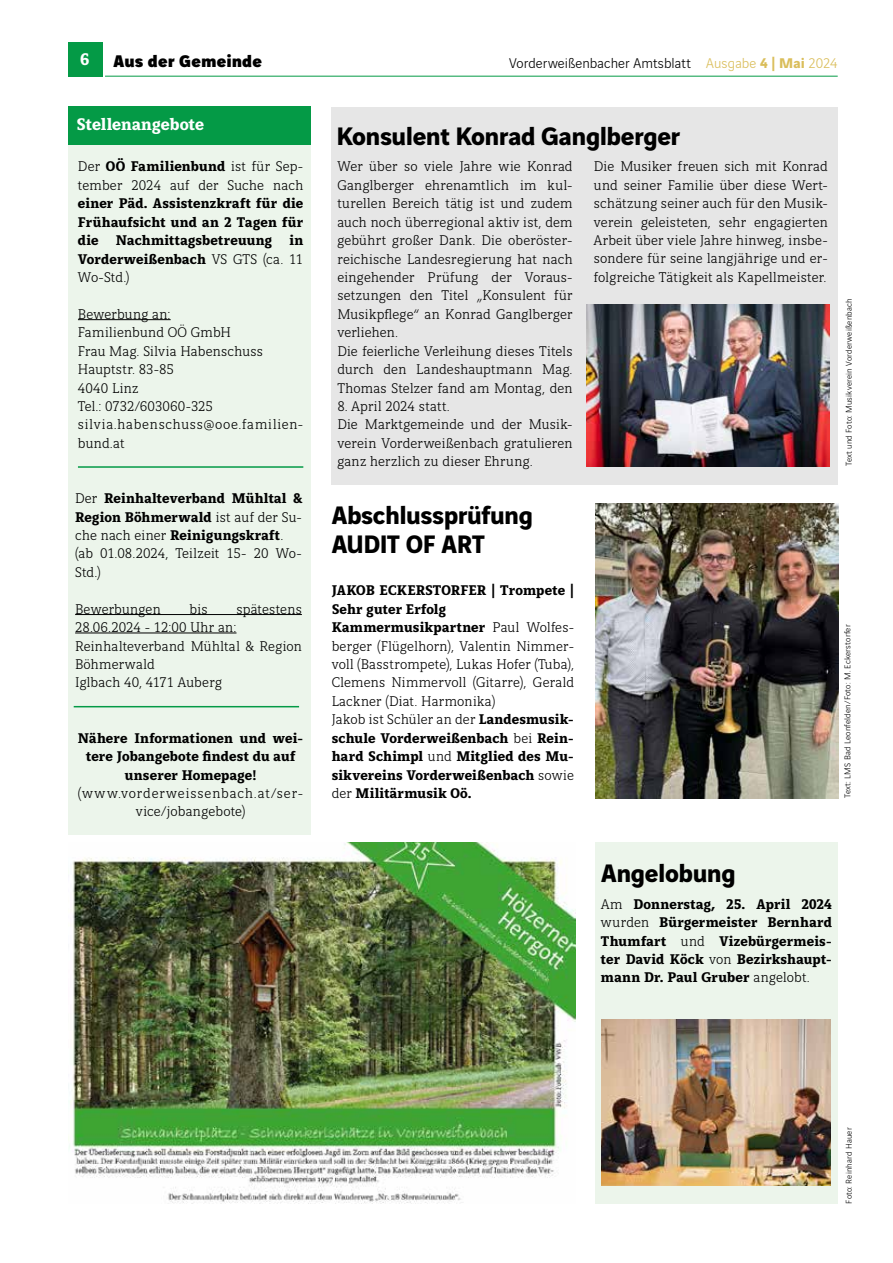
<style>
.page{position:relative;width:893px;height:1263px;background:#fff}
.page>*{position:absolute;margin:0;border:0;box-sizing:border-box;transform-origin:0 0}
.t1{font:700 27px/28.5px "Vinci Sans";letter-spacing:-.015em;color:#000}
.t2{font:700 18px "Vinci Serif";letter-spacing:.005em;color:#fff}
.t3{font:900 18px "Vinci Sans";letter-spacing:.005em;color:#000}
.t4{font:300 15px/18.5px "Vinci Serif";letter-spacing:.01em;color:#000}
.t5{font:700 15px/18.5px "Vinci Serif";letter-spacing:.005em;color:#000;text-align:justify}
.t6{font:300 15px/18.5px "Vinci Serif";letter-spacing:.05em;color:#000;text-align:center}
.t7{font:300 15px "Vinci Sans";letter-spacing:.005em;color:#000}
.t8{font:300 9px "Vinci Sans";letter-spacing:.025em;color:#000}
.s1{color:#dabe5b}
.s2{font-weight:700;color:#dabe5b}
.s3{font-weight:700}
.s4{font-weight:300}
</style>
<div class="page">
<div style="left:595px;top:842px;width:243px;height:361px;background:#ecf5eb"></div>
<div style="left:68px;top:43px;width:34px;height:34px;background:#049a46"></div>
<hr style="left:105px;top:76px;width:733px;height:1px;background:#049a46">
<img style="left:68px;top:842px;width:507px;height:361px">
<img style="left:595px;top:503px;width:243px;height:295px">
<div style="left:332px;top:108px;width:506px;height:377px;background:#e6e6e6"></div>
<img style="left:587px;top:305px;width:242px;height:161px">
<div style="left:68px;top:107px;width:242px;height:728px;background:#ecf5eb"></div>
<div style="left:68px;top:106px;width:242px;height:39px;background:#049a46"></div>
<hr style="left:78px;top:466px;width:225px;height:2px;background:#049a46">
<hr style="left:78px;top:319px;width:93px;height:1px;background:#000">
<hr style="left:75px;top:614px;width:227px;height:1px;background:#000">
<hr style="left:75px;top:633px;width:161px;height:1px;background:#000">
<hr style="left:74px;top:706px;width:225px;height:1px;background:#049a46">
<img style="left:601px;top:1019px;width:230px;height:166px">
<p class="t2" style="left:81px;top:46px;width:10px">6</p>
<p class="t3" style="left:114px;top:46px;width:150px">Aus der Gemeinde</p>
<p class="t7" style="left:509px;top:52px;width:330px">Vorderweißenbacher Amtsblatt <span class="s1">Ausgabe</span> <span class="s2">4 | Mai</span> <span class="s1">2024</span></p>
<p class="t2" style="left:77px;top:111px;width:129px">Stellenangebote</p>
<p class="t4" style="left:78px;top:156px;width:227px">Der <span class="s3">OÖ Familienbund</span> ist für Sep&shy;tember 2024 auf der Suche nach</p>
<p class="t5" style="left:78px;top:193px;width:227px">einer Päd. Assistenzkraft für die Frühaufsicht und an 2 Tagen für die Nachmittagsbetreuung in Vorderweißenbach <span class="s4">VS GTS (ca. 11<br>Wo-Std.)</span></p>
<p class="t4" style="left:78px;top:304px;width:227px">Bewerbung an:<br>Familienbund OÖ GmbH<br>Frau Mag. Silvia Habenschuss<br>Hauptstr. 83-85<br>4040 Linz<br>Tel.: 0732/603060-325 silvia.habenschuss@ooe.familien&shy;bund.at</p>
<h1 class="t1" style="left:337px;top:119px;width:345px">Konsulent Konrad Ganglberger</h1>
<p class="t4" style="left:337px;top:156px;width:237px">Wer über so viele Jahre wie Konrad Ganglberger ehrenamtlich im kul&shy;turellen Bereich tätig ist und zudem auch noch überregional aktiv ist, dem gebührt großer Dank. Die oberöster&shy;reichische Landesregierung hat nach eingehender Prüfung der Voraus&shy;setzungen den Titel „Konsulent für Musikpflege“ an Konrad Ganglberger verliehen.<br>Die feierliche Verleihung dieses Titels durch den Landeshauptmann Mag.<br>Thomas Stelzer fand am Montag, den</p>
<p class="t4" style="left:337px;top:396px;width:237px">8. April 2024 statt.<br>Die Marktgemeinde und der Musik&shy;verein Vorderweißenbach gratulieren ganz herzlich zu dieser Ehrung.</p>
<p class="t4" style="left:594px;top:156px;width:235px;text-align:justify">Die Musiker freuen sich mit Konrad und seiner Familie über diese Wert&shy;schätzung seiner auch für den Musik&shy;verein geleisteten, sehr engagierten Arbeit über viele Jahre hinweg, insbe&shy;sondere für seine langjährige und er&shy;folgreiche Tätigkeit als Kapellmeister.</p>
<p class="t8" style="left:842px;top:466px;width:170px;rotate:-90deg">Text und Foto: Musikverein Vorderweißenbach</p>
<p class="t4" style="left:75px;top:488px;width:228px">Der <span class="s3">Reinhalteverband Mühltal &amp;<br>Region Böhmerwald</span> ist auf der Su&shy;che nach einer <span class="s3">Reinigungskraft</span>. (ab 01.08.2024, Teilzeit 15- 20 Wo-<br>Std.)</p>
<p class="t4" style="left:75px;top:599px;width:87px">Bewerbungen</p>
<p class="t4" style="left:190px;top:599px;width:19px">bis</p>
<p class="t4" style="left:75px;top:599px;width:228px;text-indent:161px">spätestens<br>28.06.2024 - 12:00 Uhr an:<br>Reinhalteverband Mühltal &amp; Region<br>Böhmerwald<br>Iglbach 40, 4171 Auberg</p>
<p class="t5" style="left:78px;top:728px;width:227px;text-align:center">Nähere Informationen und wei&shy;tere Jobangebote findest du auf unserer Homepage!</p>
<p class="t6" style="left:78px;top:783px;width:227px">(www.vorderweissenbach.at/ser&shy;vice/jobangebote)</p>
<h1 class="t1" style="left:332px;top:498px;width:203px">Abschlussprüfung<br>AUDIT OF ART</h1>
<p class="t4" style="left:332px;top:580px;width:244px"><span class="s3">JAKOB ECKERSTORFER | Trompete | Sehr guter Erfolg Kammermusikpartner</span> Paul Wolfes&shy;berger (Flügelhorn), Valentin Nimmer&shy;voll (Basstrompete), Lukas Hofer (Tuba), Clemens Nimmervoll (Gitarre), Gerald Lackner (Diat. Harmonika)<br>Jakob ist Schüler an der <span class="s3">Landesmusik&shy;schule Vorderweißenbach</span> bei <span class="s3">Rein&shy;hard Schimpl</span> und <span class="s3">Mitglied des Mu&shy;sikvereins Vorderweißenbach</span> sowie der <span class="s3">Militärmusik Oö.</span></p>
<p class="t8" style="left:841px;top:798px;width:175px;rotate:-90deg">Text: LMS Bad Leonfelden/Foto: M. Eckerstorfer</p>
<h1 class="t1" style="left:601px;top:856px;width:136px">Angelobung</h1>
<p class="t5" style="left:601px;top:893px;width:233px"><span class="s4">Am</span> Donnerstag, 25. April 2024 <span class="s4">wurden</span> Bürgermeister Bernhard Thumfart <span class="s4">und</span> Vizebürgermeis&shy;ter David Köck <span class="s4">von</span> Bezirkshaupt&shy;mann Dr. Paul Gruber <span class="s4">angelobt.</span></p>
<p class="t8" style="left:842px;top:1203px;width:78px;rotate:-90deg">Foto: Reinhard Hauer</p>
</div>
